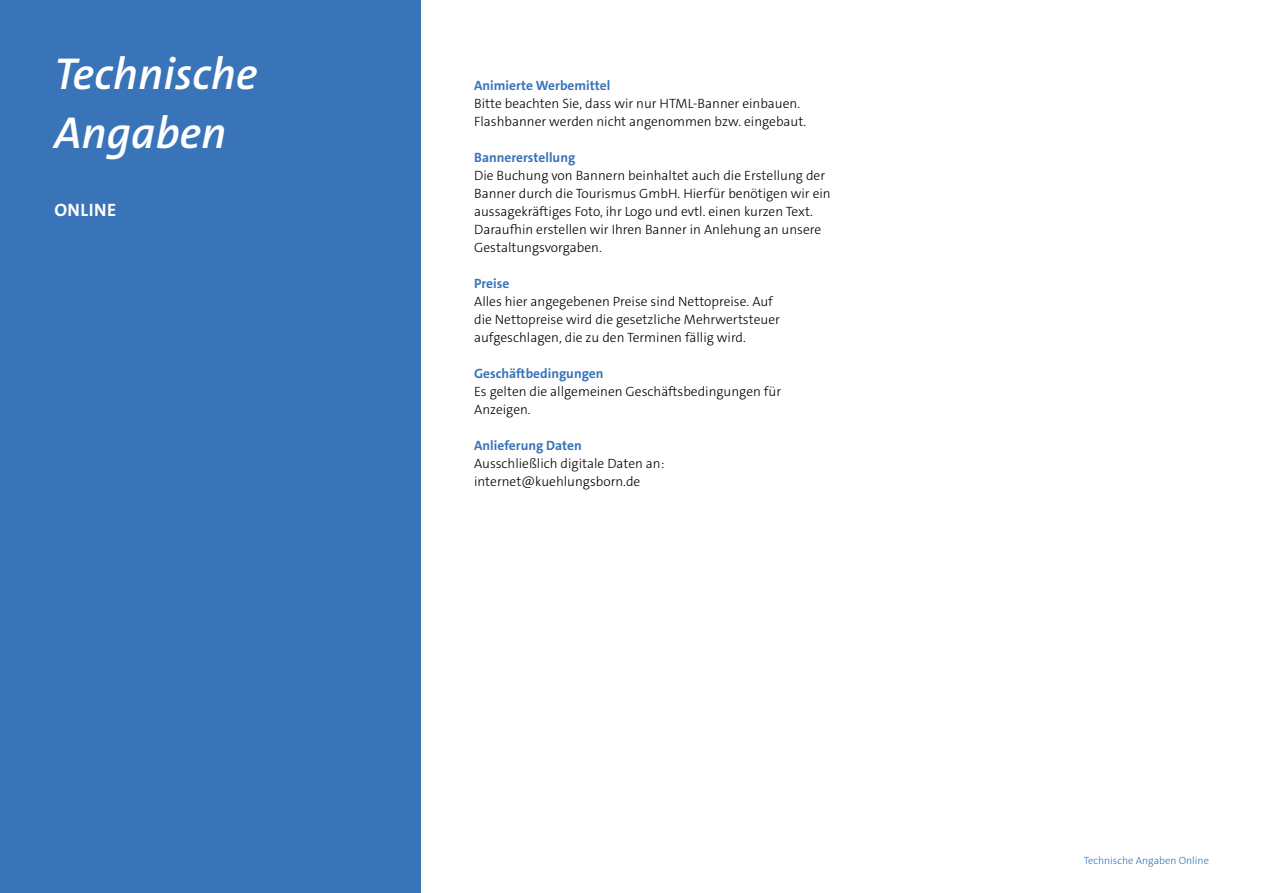
<style>
.page{position:relative;width:1263px;height:893px;background:#fff}
.page>*{position:absolute;margin:0;border:0;box-sizing:border-box;transform-origin:0 0}
.t1{font:italic 600 45px/58.5px "The Sans C5";color:#fff}
.t2{font:700 18px "The Sans C5";letter-spacing:.035em;color:#fff}
.Fliesstext{font:300 13.5px/18px "The Sans C5";color:#000}
.Fliesstext-2{font:700 13.5px "The Sans C5";color:#3974b9}
.t3{font:300 10.5px "The Sans C5";color:#3974b9}
</style>
<div class="page">
<div style="left:0;top:0;width:421px;height:893px;background:#3974b9"></div>
<p class="t1" style="left:54px;top:45px;width:205px">Technische<br>Angaben</p>
<p class="t2" style="left:54px;top:198px;width:64px">ONLINE</p>
<p class="Fliesstext-2" style="left:474px;top:77px;width:138px">Animierte Werbemittel</p>
<p class="Fliesstext" style="left:474px;top:95px;width:334px">Bitte beachten Sie, dass wir nur HTML-Banner einbauen.<br>Flashbanner werden nicht angenommen bzw. eingebaut.</p>
<p class="Fliesstext-2" style="left:474px;top:149px;width:103px">Bannererstellung</p>
<p class="Fliesstext" style="left:474px;top:167px;width:358px">Die Buchung von Bannern beinhaltet auch die Erstellung der Banner durch die Tourismus GmbH. Hierfür benötigen wir ein aussagekräftiges Foto, ihr Logo und evtl. einen kurzen Text.<br>Daraufhin erstellen wir Ihren Banner in Anlehung an unsere Gestaltungsvorgaben.</p>
<p class="Fliesstext-2" style="left:474px;top:275px;width:37px">Preise</p>
<p class="Fliesstext" style="left:474px;top:293px;width:307px">Alles hier angegebenen Preise sind Nettopreise. Auf die Nettopreise wird die gesetzliche Mehrwertsteuer aufgeschlagen, die zu den Terminen fällig wird.</p>
<p class="Fliesstext-2" style="left:474px;top:365px;width:131px">Geschäftbedingungen</p>
<p class="Fliesstext" style="left:474px;top:383px;width:309px">Es gelten die allgemeinen Geschäftsbedingungen für<br>Anzeigen.</p>
<p class="Fliesstext-2" style="left:474px;top:437px;width:109px">Anlieferung Daten</p>
<p class="Fliesstext" style="left:474px;top:455px;width:192px">Ausschließlich digitale Daten an: internet@kuehlungsborn.de</p>
<p class="t3" style="left:1084px;top:854px;width:127px">Technische Angaben Online</p>
</div>
